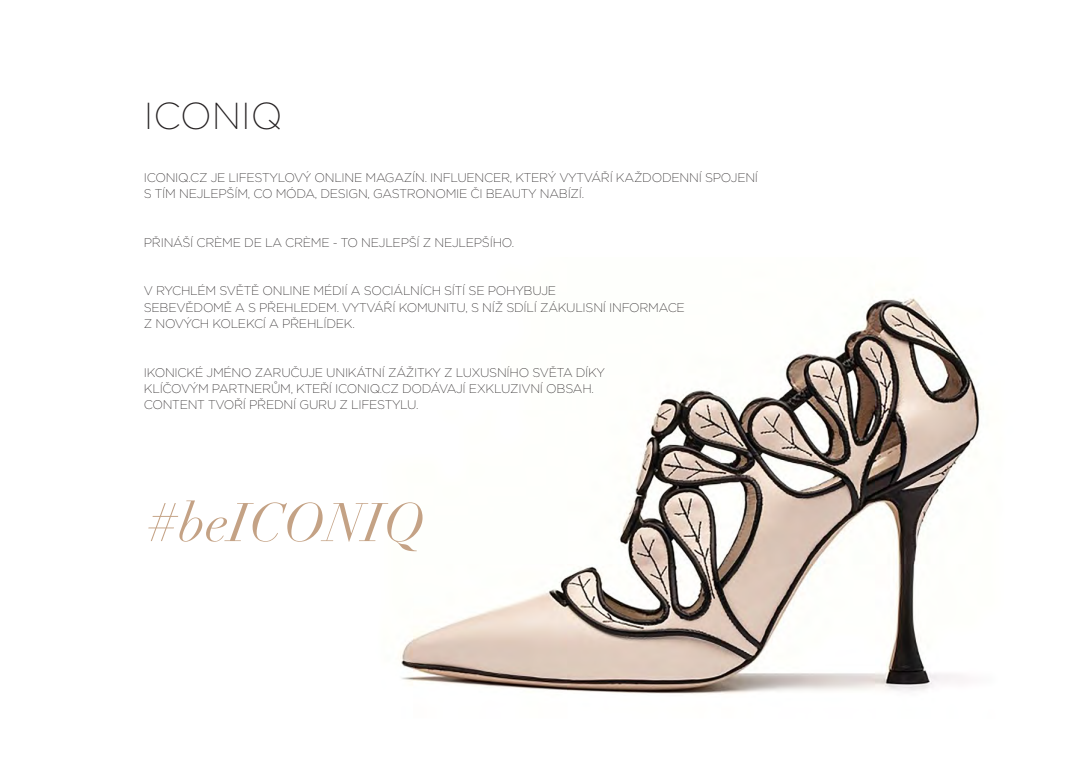
<style>
.page{position:relative;width:1088px;height:780px;background:#fff}
.page>*{position:absolute;margin:0;border:0;box-sizing:border-box;transform-origin:0 0}
.t1{font:italic 53.38px "Didot";color:#c4a285}
.t2{font:200 37.5px "Gotham";color:#231f20}
.t3{font:200 12.5px "Gotham";letter-spacing:-.02em;color:#231f20}
</style>
<div class="page">
<img style="left:400px;top:298px;width:581px;height:396px">
<p class="t2" style="left:144px;top:92px;width:140px">ICONIQ</p>
<p class="t3" style="left:144px;top:169px;width:616px">ICONIQ.CZ JE LIFESTYLOVÝ ONLINE MAGAZÍN. INFLUENCER, KTERÝ VYTVÁŘÍ KAŽDODENNÍ SPOJENÍ</p>
<p class="t3" style="left:144px;top:186px;width:442px">S TÍM NEJLEPŠÍM, CO MÓDA, DESIGN, GASTRONOMIE ČI BEAUTY NABÍZÍ.</p>
<p class="t3" style="left:144px;top:234px;width:372px">PŘINÁŠÍ CRÈME DE LA CRÈME - TO NEJLEPŠÍ Z NEJLEPŠÍHO.</p>
<p class="t3" style="left:144px;top:283px;width:414px">V RYCHLÉM SVĚTĚ ONLINE MÉDIÍ A SOCIÁLNÍCH SÍTÍ SE POHYBUJE</p>
<p class="t3" style="left:144px;top:299px;width:543px">SEBEVĚDOMĚ A S PŘEHLEDEM. VYTVÁŘÍ KOMUNITU, S NÍŽ SDÍLÍ ZÁKULISNÍ INFORMACE</p>
<p class="t3" style="left:144px;top:316px;width:213px">Z NOVÝCH KOLEKCÍ A PŘEHLÍDEK.</p>
<p class="t3" style="left:144px;top:364px;width:462px">IKONICKÉ JMÉNO ZARUČUJE UNIKÁTNÍ ZÁŽITKY Z LUXUSNÍHO SVĚTA DÍKY</p>
<p class="t3" style="left:144px;top:381px;width:452px">KLÍČOVÝM PARTNERŮM, KTEŘÍ ICONIQ.CZ DODÁVAJÍ EXKLUZIVNÍ OBSAH.</p>
<p class="t3" style="left:144px;top:397px;width:276px">CONTENT TVOŘÍ PŘEDNÍ GURU Z LIFESTYLU.</p>
<p class="t1" style="left:149px;top:489px;width:278px">#beICONIQ</p>
</div>
